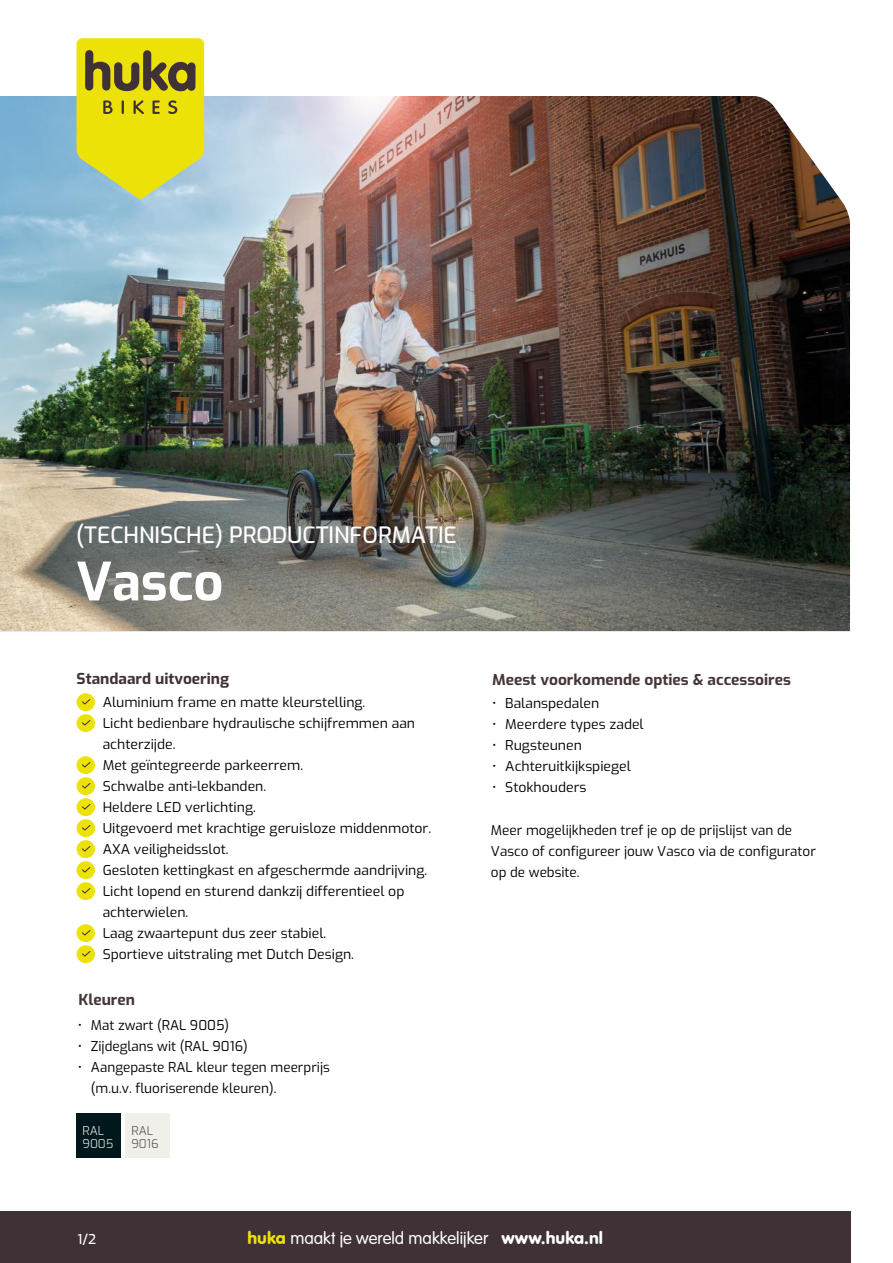
<style>
.page{position:relative;width:893px;height:1263px;background:#fff}
.page>*{position:absolute;margin:0;border:0;box-sizing:border-box;transform-origin:0 0}
.t1{font:700 52.5px "Exo";color:#fff}
.t2{font:500 22.5px "Exo";color:#fff}
.t3{font:300 18px "VAG Rundschrift D";color:#fff}
.t4{font:700 15px "Exo";color:#453638}
.t5{font:700 15px "Exo";color:#3f3135}
.t6{font:13.5px/21px "Exo";color:#000}
.t7{font:500 13.5px "Exo";color:#fff}
.t8{font:300 12px/13.5px "Exo";color:#fff}
.t9{font:300 12px/13.5px "Exo";color:#4a3d3c}
.s1{font-style:inherit}
.s2{font-weight:400;color:#ede208}
.s3{font-weight:400}
</style>
<div class="page">
<div style="left:0;top:1212px;width:850px;height:51px;background:#3f3135"></div>
<div style="left:77px;top:693px;width:18px;height:18px;background:#ede208;border-radius:50%"></div>
<svg style="left:82px;top:699px;width:9px;height:6px"></svg>
<div style="left:77px;top:714px;width:18px;height:18px;background:#ede208;border-radius:50%"></div>
<svg style="left:82px;top:720px;width:9px;height:6px"></svg>
<div style="left:77px;top:756px;width:18px;height:18px;background:#ede208;border-radius:50%"></div>
<svg style="left:82px;top:762px;width:9px;height:6px"></svg>
<div style="left:77px;top:777px;width:18px;height:18px;background:#ede208;border-radius:50%"></div>
<svg style="left:82px;top:783px;width:9px;height:6px"></svg>
<div style="left:77px;top:798px;width:18px;height:18px;background:#ede208;border-radius:50%"></div>
<svg style="left:82px;top:804px;width:9px;height:6px"></svg>
<div style="left:77px;top:840px;width:18px;height:18px;background:#ede208;border-radius:50%"></div>
<svg style="left:82px;top:846px;width:9px;height:6px"></svg>
<div style="left:77px;top:882px;width:18px;height:18px;background:#ede208;border-radius:50%"></div>
<svg style="left:82px;top:888px;width:9px;height:6px"></svg>
<div style="left:77px;top:924px;width:18px;height:18px;background:#ede208;border-radius:50%"></div>
<svg style="left:82px;top:930px;width:9px;height:6px"></svg>
<div style="left:77px;top:945px;width:18px;height:18px;background:#ede208;border-radius:50%"></div>
<svg style="left:82px;top:951px;width:9px;height:6px"></svg>
<div style="left:77px;top:819px;width:18px;height:18px;background:#ede208;border-radius:50%"></div>
<svg style="left:82px;top:825px;width:9px;height:6px"></svg>
<div style="left:77px;top:861px;width:18px;height:18px;background:#ede208;border-radius:50%"></div>
<svg style="left:82px;top:867px;width:9px;height:6px"></svg>
<div style="left:76px;top:1113px;width:44px;height:44px;background:#00181b"></div>
<div style="left:125px;top:1113px;width:44px;height:44px;background:#f0efea"></div>
<img style="left:0;top:42px;width:850px;height:589px">
<svg style="left:77px;top:38px;width:127px;height:162px"></svg>
<h2 class="t2" style="left:76px;top:518px;width:382px">(TECHNISCHE) PRODUCTINFORMATIE</h2>
<h1 class="t1" style="left:76px;top:542px;width:149px">Vasco</h1>
<p class="t5" style="left:77px;top:667px;width:154px">Standaard uitvoering</p>
<p class="t6" style="left:103px;top:691px;width:330px">Aluminium frame en matte kleurstellin<span class="s1">g.<br></span>Licht bedienbare hydraulische schijfremmen aan achterzijde<span class="s1">.<br></span>Met geïntegreerde parkeerrem<span class="s1">.<br></span>Schwalbe anti-lekbanden<span class="s1">.<br></span>Heldere LED verlichting<span class="s1">.<br></span>Uitgevoerd met krachtige geruisloze middenmotor<span class="s1">.<br></span>AXA veiligheidsslot<span class="s1">.<br></span>Gesloten kettingkast en afgeschermde aandrijving<span class="s1">.<br></span>Licht lopend en sturend dankzij differentieel op achterwielen<span class="s1">.<br></span>Laag zwaartepunt dus zeer stabiel<span class="s1">.<br></span>Sportieve uitstraling met Dutch Design<span class="s1">.</span></p>
<p class="t4" style="left:78px;top:988px;width:58px">Kleuren</p>
<p class="t6" style="left:78px;top:1014px;width:153px">• Mat zwart (RAL 9005)</p>
<p class="t6" style="left:78px;top:1035px;width:172px">• <span class="s1">Zijdeglans w</span>it (RAL 9016)</p>
<p class="t6" style="left:91px;top:1056px;width:240px;text-indent:-13px">• Aangepaste RAL kleur tegen meerprijs (m.u.v. fluoriserende kleuren)<span class="s1">.</span></p>
<p class="t8" style="left:83px;top:1123px;width:32px">RAL<br>9005</p>
<p class="t9" style="left:131px;top:1123px;width:29px">RAL<br>9016</p>
<p class="t4" style="left:492px;top:668px;width:300px">Meest voorkomende opties &amp; accessoires</p>
<p class="t6" style="left:492px;top:692px;width:109px"><span class="s1">•</span> Balanspedalen</p>
<p class="t6" style="left:492px;top:713px;width:153px"><span class="s1">•</span> Meerdere types zadel</p>
<p class="t6" style="left:492px;top:734px;width:91px"><span class="s1">•</span> Rugsteunen</p>
<p class="t6" style="left:492px;top:755px;width:140px"><span class="s1">•</span> Achteruitkijkspiegel</p>
<p class="t6" style="left:492px;top:776px;width:96px"><span class="s1">•</span> Stokhouders</p>
<p class="t6" style="left:491px;top:818px;width:326px">Meer mogelijkheden tref je op de prijslijst van de<br>Vasco of configureer jouw Vasco via de configurator op de website.</p>
<p class="t7" style="left:78px;top:1229px;width:20px">1/2</p>
<h3 class="t3" style="left:247px;top:1228px;width:357px"><span class="s2">huka</span> maakt je wereld makkelijker <span class="s3">www.huka.nl</span></h3>
</div>
